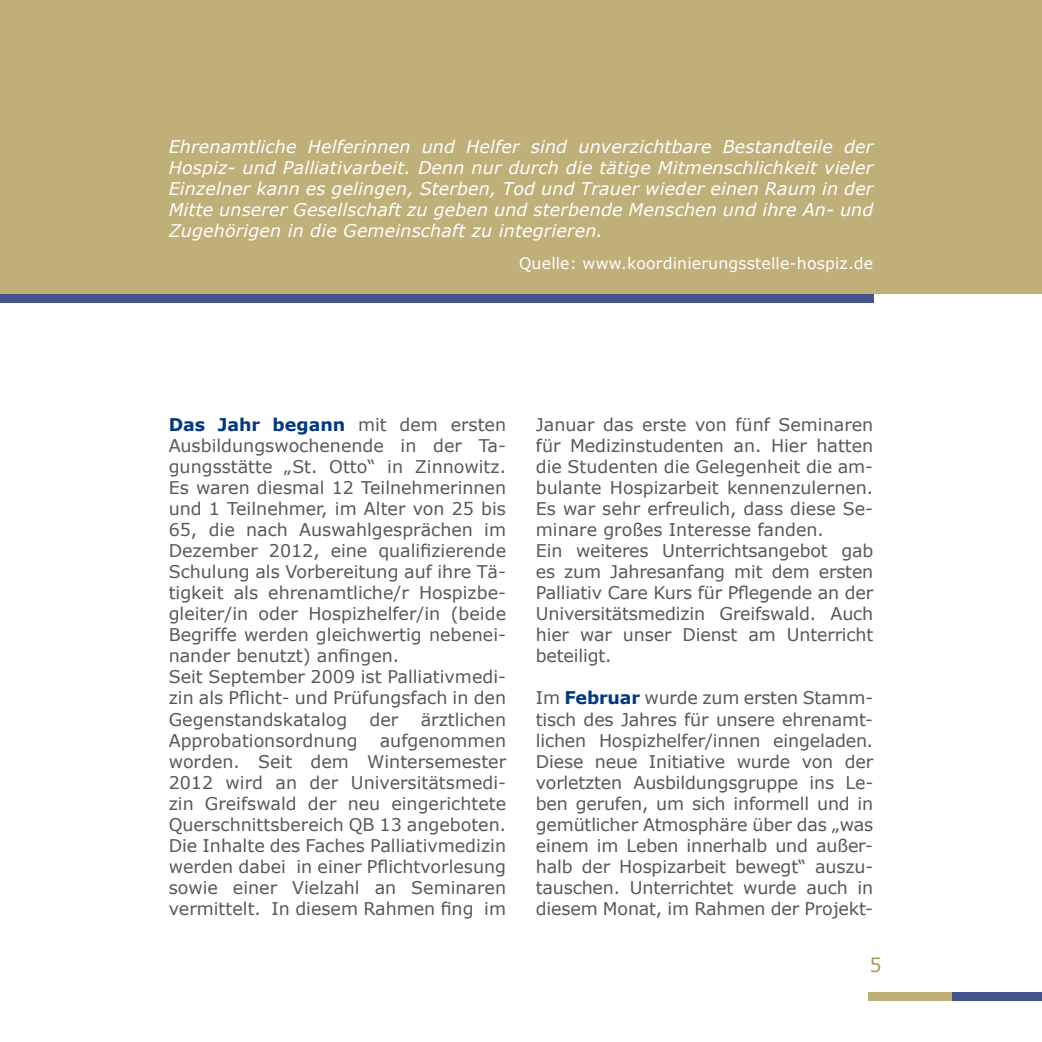
<style>
.page{position:relative;width:1042px;height:1042px;background:#fff}
.page>*{position:absolute;margin:0;border:0;box-sizing:border-box;transform-origin:0 0}
.t1{font:19.25px "Verdana";color:#af9c58}
.t2{font:17.5px/21px "Verdana";color:#58585a}
.t3{font:italic 17.5px/21px "Verdana";letter-spacing:.01em;color:#fff;text-align:justify}
.t4{font:15.75px "Verdana";letter-spacing:.01em;color:#fff}
.s1{font-weight:700;color:#003882}
</style>
<div class="page">
<div style="left:868px;top:992px;width:174px;height:9px;background:#bfaf79"></div>
<div style="left:952px;top:992px;width:90px;height:9px;background:#45548d"></div>
<div style="left:0;top:0;width:1042px;height:294px;background:#bfaf79"></div>
<div style="left:0;top:294px;width:873px;height:9px;background:#45548d"></div>
<p class="t3" style="left:169px;top:136px;width:706px">Ehrenamtliche Helferinnen und Helfer sind unverzichtbare Bestandteile der Hospiz- und Palliativarbeit. Denn nur durch die tätige Mitmenschlichkeit vieler Einzelner kann es gelingen, Sterben, Tod und Trauer wieder einen Raum in der Mitte unserer Gesellschaft zu geben und sterbende Menschen und ihre An- und Zugehörigen in die Gemeinschaft zu integrieren.</p>
<p class="t4" style="left:519px;top:252px;width:356px">Quelle: www.koordinierungsstelle-hospiz.de</p>
<p class="t2" style="left:169px;top:414px;width:339px"><span class="s1">Das Jahr begann</span> mit dem ersten Ausbildungswochenende in der Ta&shy;gungsstätte „St. Otto“ in Zinnowitz.<br>Es waren diesmal 12 Teilnehmerinnen und 1 Teilnehmer, im Alter von 25 bis 65, die nach Auswahlgesprächen im Dezember 2012, eine qualifizierende Schulung als Vorbereitung auf ihre Tä&shy;tigkeit als ehrenamtliche/r Hospizbe&shy;gleiter/in oder Hospizhelfer/in (beide Begriffe werden gleichwertig nebenei&shy;nander benutzt) anfingen.<br>Seit September 2009 ist Palliativmedi&shy;zin als Pflicht- und Prüfungsfach in den Gegenstandskatalog</p>
<p class="t2" style="left:370px;top:708px;width:30px">der</p>
<p class="t2" style="left:421px;top:708px;width:87px">ärztlichen</p>
<p class="t2" style="left:169px;top:729px;width:339px;text-align:justify;text-indent:211px">aufgenommen worden. Seit dem Wintersemester 2012 wird an der Universitätsmedi&shy;zin Greifswald der neu eingerichtete Querschnittsbereich QB 13 angeboten.<br>Die Inhalte des Faches Palliativmedizin werden dabei in einer Pflichtvorlesung sowie einer Vielzahl an Seminaren vermittelt. In diesem Rahmen fing im</p>
<p class="t2" style="left:169px;top:729px;width:190px">Approbationsordnung</p>
<p class="t2" style="left:536px;top:414px;width:339px">Januar das erste von fünf Seminaren für Medizinstudenten an. Hier hatten die Studenten die Gelegenheit die am&shy;bulante Hospizarbeit kennenzulernen.<br>Es war sehr erfreulich, dass diese Se&shy;minare großes Interesse fanden.<br>Ein weiteres Unterrichtsangebot gab es zum Jahresanfang mit dem ersten Palliativ Care Kurs für Pflegende an der Universitätsmedizin Greifswald. Auch hier war unser Dienst am Unterricht beteiligt.</p>
<p class="t2" style="left:536px;top:687px;width:339px;text-align:justify">Im <span class="s1">Februar</span> wurde zum ersten Stamm&shy;tisch des Jahres für unsere ehrenamt&shy;lichen Hospizhelfer/innen eingeladen.<br>Diese neue Initiative wurde von der vorletzten Ausbildungsgruppe ins Le&shy;ben gerufen, um sich informell und in gemütlicher Atmosphäre über das „was einem im Leben innerhalb und außer&shy;halb der Hospizarbeit bewegt“ auszu&shy;tauschen. Unterrichtet wurde auch in diesem Monat, im Rahmen der Projekt-</p>
<p class="t1" style="left:869px;top:952px;width:14px">5</p>
</div>
